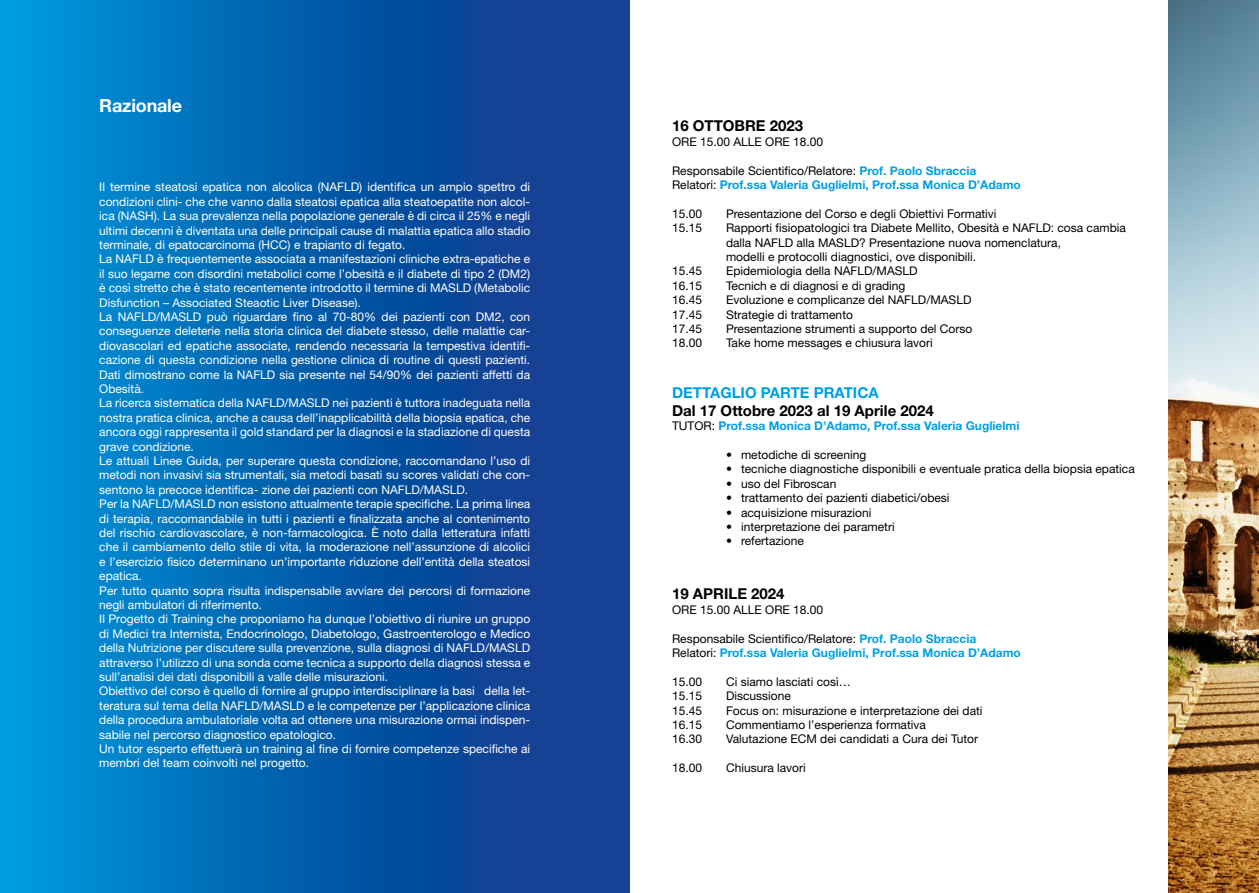
<style>
.page{position:relative;width:1259px;height:893px;background:#fff}
.page>*{position:absolute;margin:0;border:0;box-sizing:border-box;transform-origin:0 0}
.t1{font:700 18px "Helvetica Neue LT Std";letter-spacing:-.01em;color:#fff}
.t2{font:700 15px "Helvetica Neue LT Std";color:#000}
.t3{font:700 15px "Helvetica Neue LT Std";color:#009fe3}
.t4{font:12px/14.4px "Helvetica Neue LT Std";color:#fff}
.t5{font:12px/14.4px "Helvetica Neue LT Std";color:#000}
.t6{font:700 12px/14.4px "Helvetica Neue LT Std";color:#009fe3}
.s1{font-weight:400;color:#000}
</style>
<div class="page">
<svg style="left:0;top:0;width:629px;height:893px;background:#0562af"></svg>
<img style="left:1168px;top:0;width:91px;height:893px">
<h1 class="t1" style="left:99px;top:94px;width:84px">Razionale</h1>
<p class="t4" style="left:99px;top:180px;width:432px">Il termine steatosi epatica non alcolica (NAFLD) identifica un ampio spettro di condizioni clini- che che vanno dalla steatosi epatica alla steatoepatite non alcol&shy;ica (NASH). La sua prevalenza nella popolazione generale è di circa il 25% e negli ultimi decenni è diventata una delle principali cause di malattia epatica allo stadio terminale, di epatocarcinoma (HCC) e trapianto di fegato.<br>La NAFLD è frequentemente associata a manifestazioni cliniche extra-epatiche e il suo legame con disordini metabolici come l’obesità e il diabete di tipo 2 (DM2) è così stretto che è stato recentemente introdotto il termine di MASLD (Metabolic Disfunction – Associated Steaotic Liver Disease).<br>La NAFLD/MASLD può riguardare fino al 70-80% dei pazienti con DM2, con conseguenze deleterie nella storia clinica del diabete stesso, delle malattie car&shy;diovascolari ed epatiche associate, rendendo necessaria la tempestiva identifi&shy;cazione di questa condizione nella gestione clinica di routine di questi pazienti.<br>Dati dimostrano come la NAFLD sia presente nel 54/90% dei pazienti affetti da Obesità.<br>La ricerca sistematica della NAFLD/MASLD nei pazienti è tuttora inadeguata nella nostra pratica clinica, anche a causa dell’inapplicabilità della biopsia epatica, che ancora oggi rappresenta il gold standard per la diagnosi e la stadiazione di questa grave condizione.<br>Le attuali Linee Guida, per superare questa condizione, raccomandano l’uso di metodi non invasivi sia strumentali, sia metodi basati su scores validati che con&shy;sentono la precoce identifica- zione dei pazienti con NAFLD/MASLD.<br>Per la NAFLD/MASLD non esistono attualmente terapie specifiche. La prima linea di terapia, raccomandabile in tutti i pazienti e finalizzata anche al contenimento del rischio cardiovascolare, è non-farmacologica. È noto dalla letteratura infatti che il cambiamento dello stile di vita, la moderazione nell’assunzione di alcolici e l’esercizio fisico determinano un’importante riduzione dell’entità della steatosi epatica.<br>Per tutto quanto sopra risulta indispensabile avviare dei percorsi di formazione negli ambulatori di riferimento.<br>Il Progetto di Training che proponiamo ha dunque l’obiettivo di riunire un gruppo di Medici tra Internista, Endocrinologo, Diabetologo, Gastroenterologo e Medico della Nutrizione per discutere sulla prevenzione, sulla diagnosi di NAFLD/MASLD attraverso l’utilizzo di una sonda come tecnica a supporto della diagnosi stessa e sull’analisi dei dati disponibili a valle delle misurazioni.<br>Obiettivo del corso è quello di fornire al gruppo interdisciplinare la basi della let&shy;teratura sul tema della NAFLD/MASLD e le competenze per l’applicazione clinica della procedura ambulatoriale volta ad ottenere una misurazione ormai indispen&shy;sabile nel percorso diagnostico epatologico.<br>Un tutor esperto effettuerà un training al fine di fornire competenze specifiche ai membri del team coinvolti nel progetto.</p>
<p class="t2" style="left:672px;top:117px;width:133px">16 OTTOBRE 2023</p>
<p class="t5" style="left:672px;top:134px;width:153px">ORE 15.00 ALLE ORE 18.00</p>
<p class="t6" style="left:672px;top:163px;width:350px"><span class="s1">Responsabile Scientifico/Relatore:</span> Prof. Paolo Sbraccia<br><span class="s1">Relatori:</span> Prof.ssa Valeria Guglielmi, Prof.ssa Monica D’Adamo</p>
<p class="t5" style="left:672px;top:206px;width:32px">15.00</p>
<p class="t5" style="left:726px;top:206px;width:272px">Presentazione del Corso e degli Obiettivi Formativi</p>
<p class="t5" style="left:672px;top:221px;width:32px">15.15</p>
<p class="t5" style="left:726px;top:221px;width:401px">Rapporti fisiopatologici tra Diabete Mellito, Obesità e NAFLD: cosa cambia dalla NAFLD alla MASLD? Presentazione nuova nomenclatura,<br>modelli e protocolli diagnostici, ove disponibili.</p>
<p class="t5" style="left:672px;top:264px;width:32px">15.45</p>
<p class="t5" style="left:726px;top:264px;width:193px">Epidemiologia della NAFLD/MASLD</p>
<p class="t5" style="left:672px;top:278px;width:32px">16.15</p>
<p class="t5" style="left:726px;top:278px;width:181px">Tecnich e di diagnosi e di grading</p>
<p class="t5" style="left:672px;top:293px;width:32px">16.45</p>
<p class="t5" style="left:726px;top:293px;width:247px">Evoluzione e complicanze del NAFLD/MASLD</p>
<p class="t5" style="left:672px;top:307px;width:32px">17.45</p>
<p class="t5" style="left:726px;top:307px;width:128px">Strategie di trattamento</p>
<p class="t5" style="left:672px;top:321px;width:32px">17.45</p>
<p class="t5" style="left:726px;top:321px;width:248px">Presentazione strumenti a supporto del Corso</p>
<p class="t5" style="left:672px;top:336px;width:32px">18.00</p>
<p class="t5" style="left:726px;top:336px;width:208px">Take home messages e chiusura lavori</p>
<p class="t3" style="left:672px;top:383px;width:208px">DETTAGLIO PARTE PRATICA</p>
<p class="t2" style="left:672px;top:401px;width:263px">Dal 17 Ottobre 2023 al 19 Aprile 2024</p>
<p class="t6" style="left:672px;top:418px;width:349px"><span class="s1">TUTOR:</span> Prof.ssa Monica D’Adamo, Prof.ssa Valeria Guglielmi</p>
<p class="t5" style="left:726px;top:447px;width:142px">• metodiche di screening</p>
<p class="t5" style="left:726px;top:462px;width:410px">• tecniche diagnostiche disponibili e eventuale pratica della biopsia epatica</p>
<p class="t5" style="left:726px;top:476px;width:112px">• uso del Fibroscan</p>
<p class="t5" style="left:726px;top:491px;width:225px">• trattamento dei pazienti diabetici/obesi</p>
<p class="t5" style="left:726px;top:505px;width:147px">• acquisizione misurazioni</p>
<p class="t5" style="left:726px;top:519px;width:170px">• interpretazione dei parametri</p>
<p class="t5" style="left:726px;top:534px;width:79px">• refertazione</p>
<p class="t2" style="left:672px;top:585px;width:114px">19 APRILE 2024</p>
<p class="t5" style="left:672px;top:602px;width:153px">ORE 15.00 ALLE ORE 18.00</p>
<p class="t6" style="left:672px;top:631px;width:350px"><span class="s1">Responsabile Scientifico/Relatore:</span> Prof. Paolo Sbraccia<br><span class="s1">Relatori:</span> Prof.ssa Valeria Guglielmi, Prof.ssa Monica D’Adamo</p>
<p class="t5" style="left:672px;top:674px;width:32px">15.00</p>
<p class="t5" style="left:726px;top:674px;width:126px">Ci siamo lasciati così…</p>
<p class="t5" style="left:672px;top:689px;width:32px">15.15</p>
<p class="t5" style="left:726px;top:689px;width:66px">Discussione</p>
<p class="t5" style="left:672px;top:703px;width:32px">15.45</p>
<p class="t5" style="left:726px;top:703px;width:258px">Focus on: misurazione e interpretazione dei dati</p>
<p class="t5" style="left:672px;top:717px;width:32px">16.15</p>
<p class="t5" style="left:726px;top:717px;width:201px">Commentiamo l’esperienza formativa</p>
<p class="t5" style="left:672px;top:732px;width:32px">16.30</p>
<p class="t5" style="left:726px;top:732px;width:254px">Valutazione ECM dei candidati a Cura dei Tutor</p>
<p class="t5" style="left:672px;top:761px;width:32px">18.00</p>
<p class="t5" style="left:726px;top:761px;width:81px">Chiusura lavori</p>
</div>
